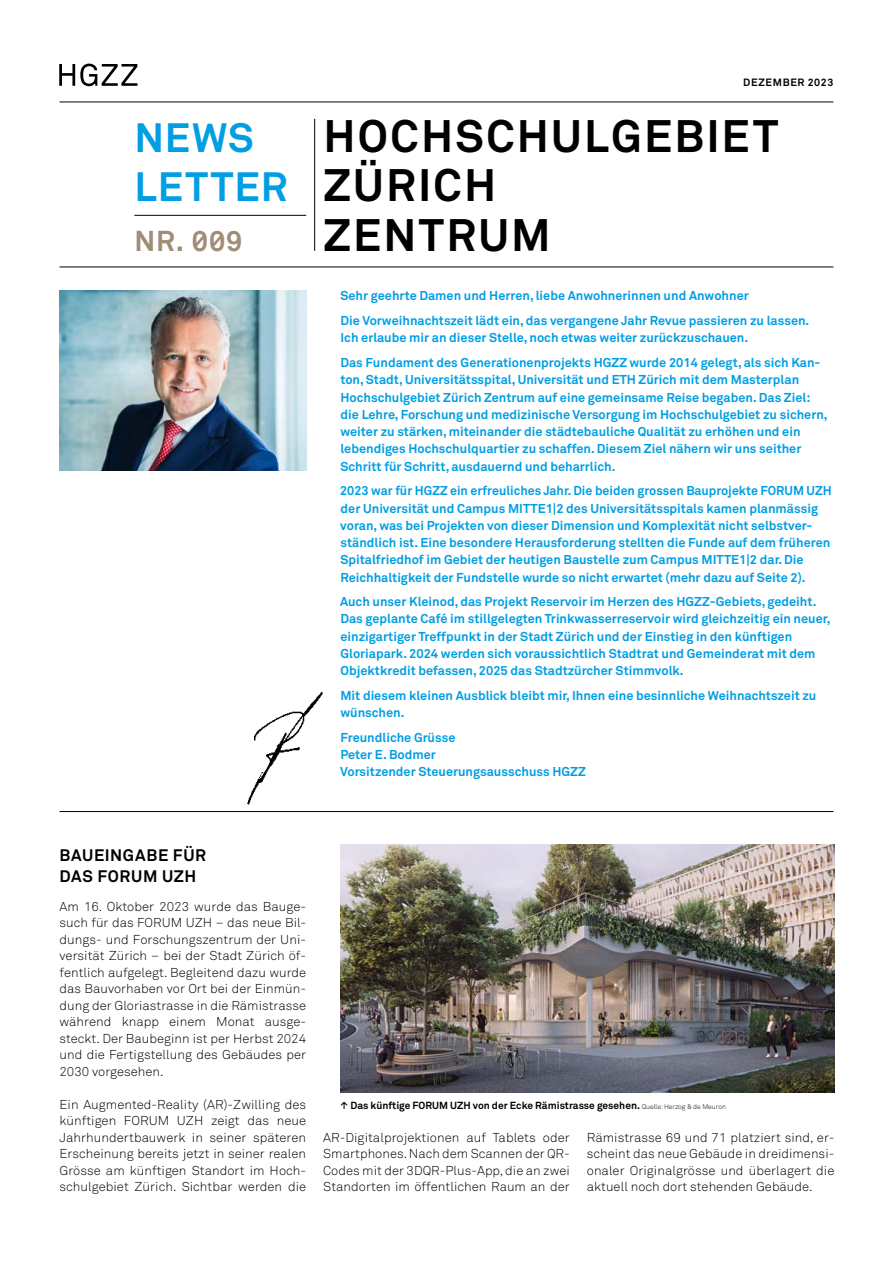
<style>
.page{position:relative;width:893px;height:1263px;background:#fff}
.page>*{position:absolute;margin:0;border:0;box-sizing:border-box;transform-origin:0 0}
.t1{font:700 45px/49.5px "Akkurat Std";letter-spacing:.05em;color:#000}
.t2{font:700 40.5px/49.5px "Akkurat Std";letter-spacing:.025em;color:#009ee3}
.t3{font:700 28.5px "Akkurat Std";color:#a18d76}
.t4{font:700 16.5px/21px "Akkurat Std";letter-spacing:.035em;color:#000}
.t5{font:700 12.75px/17.2px "Akkurat Std";color:#009ee3}
.t6{font:300 12.75px/16.5px "Akkurat Std";letter-spacing:.005em;color:#000;text-align:justify}
.t7{font:700 10.5px "Akkurat Std";letter-spacing:.06em;color:#000}
.t8{font:700 10.2px "Akkurat Std";color:#000}
.s1{font-weight:300;font-size:6.75px}
</style>
<div class="page">
<svg style="left:59px;top:64px;width:79px;height:22px"></svg>
<hr style="left:60px;top:267px;width:773px;height:1px;background:#000">
<hr style="left:314px;top:119px;width:1px;height:132px;background:#000">
<hr style="left:134px;top:215px;width:172px;height:1px;background:#000">
<hr style="left:60px;top:102px;width:773px;height:1px;background:#000">
<img style="left:247px;top:692px;width:76px;height:112px">
<img style="left:60px;top:290px;width:246px;height:181px">
<hr style="left:60px;top:811px;width:773px;height:1px;background:#000">
<img style="left:340px;top:845px;width:494px;height:247px">
<h2 class="t2" style="left:135px;top:112px;width:154px">NEWS<br>LETTER</h2>
<h3 class="t3" style="left:135px;top:223px;width:109px">NR. 009</h3>
<p class="t7" style="left:743px;top:76px;width:92px">DEZEMBER 2023</p>
<h1 class="t1" style="left:323px;top:111px;width:456px">HOCHSCHULGEBIET<br>ZÜRICH<br>ZENTRUM</h1>
<p class="t5" style="left:340px;top:283px;width:470px;line-height:24.8px">Sehr geehrte Damen und Herren, liebe Anwohnerinnen und Anwohner<br>Die Vorweihnachtszeit lädt ein, das vergangene Jahr Revue passieren zu lassen.</p>
<p class="t5" style="left:340px;top:325px;width:482px;line-height:24.8px">Ich erlaube mir an dieser Stelle, noch etwas weiter zurückzuschauen.<br>Das Fundament des Generationenprojekts HGZZ wurde 2014 gelegt, als sich Kan-</p>
<p class="t5" style="left:340px;top:371px;width:489px">ton, Stadt, Universitätsspital, Universität und ETH Zürich mit dem Masterplan Hochschulgebiet Zürich Zentrum auf eine gemeinsame Reise begaben. Das Ziel: die Lehre, Forschung und medizinische Versorgung im Hochschulgebiet zu sichern, weiter zu stärken, miteinander die städtebauliche Qualität zu erhöhen und ein lebendiges Hochschulquartier zu schaffen. Diesem Ziel nähern wir uns seither Schritt für Schritt, ausdauernd und beharrlich.</p>
<p class="t5" style="left:340px;top:482px;width:493px">2023 war für HGZZ ein erfreuliches Jahr. Die beiden grossen Bauprojekte FORUM UZH der Universität und Campus MITTE1|2 des Universitätsspitals kamen planmässig voran, was bei Projekten von dieser Dimension und Komplexität nicht selbstver&shy;ständlich ist. Eine besondere Herausforderung stellten die Funde auf dem früheren Spitalfriedhof im Gebiet der heutigen Baustelle zum Campus MITTE1|2 dar. Die Reichhaltigkeit der Fundstelle wurde so nicht erwartet (mehr dazu auf Seite 2).</p>
<p class="t5" style="left:340px;top:593px;width:492px">Auch unser Kleinod, das Projekt Reservoir im Herzen des HGZZ-Gebiets, gedeiht.<br>Das geplante Café im stillgelegten Trinkwasserreservoir wird gleichzeitig ein neuer, einzigartiger Treffpunkt in der Stadt Zürich und der Einstieg in den künftigen Gloriapark. 2024 werden sich voraussichtlich Stadtrat und Gemeinderat mit dem Objektkredit befassen, 2025 das Stadtzürcher Stimmvolk.</p>
<p class="t5" style="left:340px;top:687px;width:478px">Mit diesem kleinen Ausblick bleibt mir, Ihnen eine besinnliche Weihnachtszeit zu wünschen.</p>
<p class="t5" style="left:340px;top:729px;width:247px">Freundliche Grüsse<br>Peter E. Bodmer<br>Vorsitzender Steuerungsausschuss HGZZ</p>
<p class="t4" style="left:60px;top:845px;width:148px">BAUEINGABE FÜR<br>DAS FORUM UZH</p>
<p class="t6" style="left:60px;top:898px;width:248px">Am 16. Oktober 2023 wurde das Bauge&shy;such für das FORUM UZH – das neue Bil&shy;dungs- und Forschungszentrum der Uni&shy;versität Zürich – bei der Stadt Zürich öf&shy;fentlich aufgelegt. Begleitend dazu wurde das Bauvorhaben vor Ort bei der Einmün&shy;dung der Gloriastrasse in die Rämistrasse während knapp einem Monat ausge&shy;steckt. Der Baubeginn ist per Herbst 2024 und die Fertigstellung des Gebäudes per 2030 vorgesehen.</p>
<p class="t6" style="left:60px;top:1096px;width:248px">Ein Augmented-Reality (AR)-Zwilling des künftigen FORUM UZH zeigt das neue Jahrhundertbauwerk in seiner späteren Erscheinung bereits jetzt in seiner realen Grösse am künftigen Standort im Hoch&shy;schulgebiet Zürich. Sichtbar werden die</p>
<p class="t8" style="left:340px;top:1099px;width:387px">↑ Das künftige FORUM UZH von der Ecke Rämistrasse gesehen. <span class="s1">Quelle: Herzog &amp; de Meuron</span></p>
<p class="t6" style="left:323px;top:1129px;width:248px">AR-Digitalprojektionen auf Tablets oder Smartphones. Nach dem Scannen der QR-Codes mit der 3DQR-Plus-App, die an zwei Standorten im öffentlichen Raum an der</p>
<p class="t6" style="left:587px;top:1129px;width:249px">Rämistrasse 69 und 71 platziert sind, er&shy;scheint das neue Gebäude in dreidimensi&shy;onaler Originalgrösse und überlagert die aktuell noch dort stehenden Gebäude.</p>
</div>
